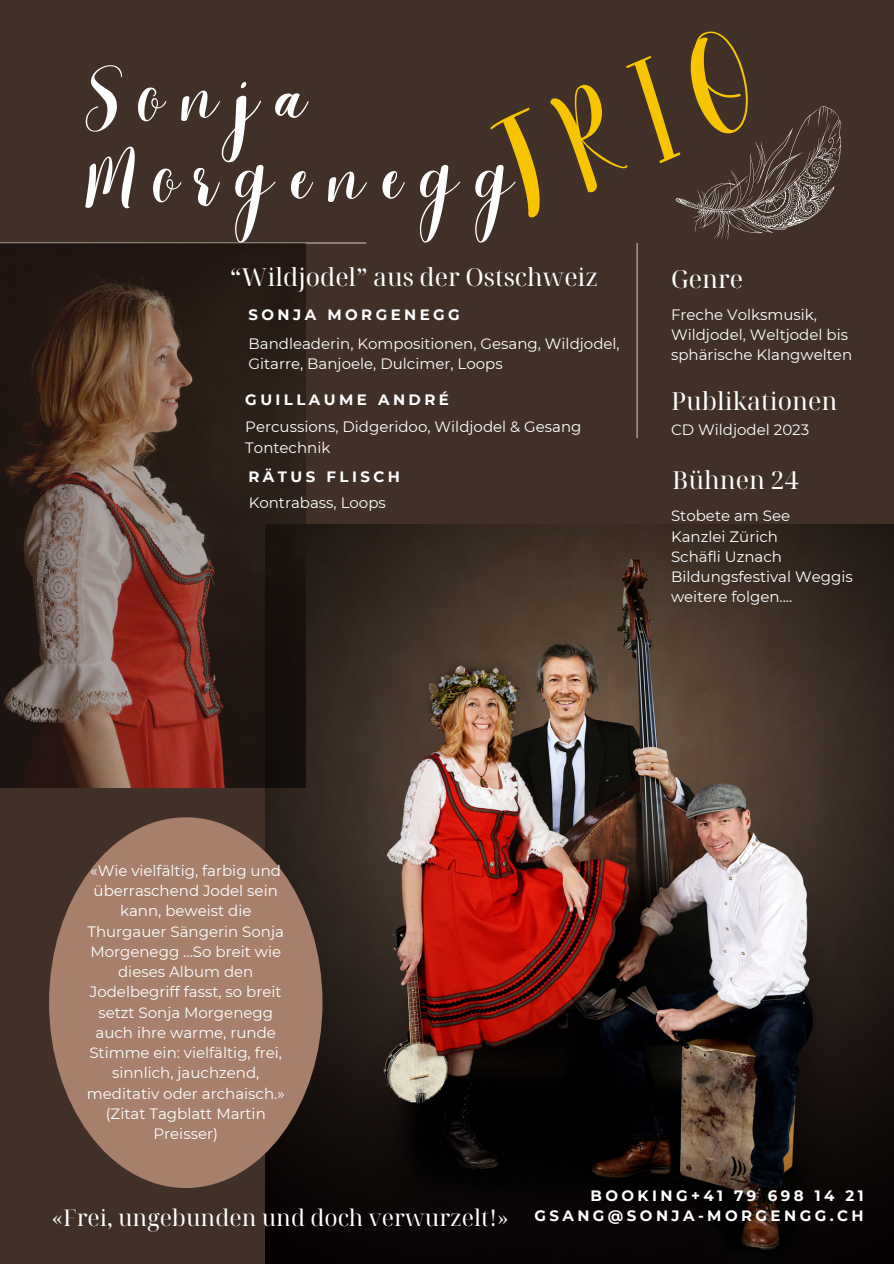
<style>
.page{position:relative;width:894px;height:1264px;background:#fff}
.page>*{position:absolute;margin:0;border:0;box-sizing:border-box;transform-origin:0 0}
.t1{font:300 89.4px "Best";color:#f6c500}
.t2{font:300 58.5px/81px "Best";letter-spacing:.3em;color:#fff}
.t3{font:24.75px "Noto Serif Display";color:#fff}
.t4{font:22.95px "Noto Serif Display";color:#fff}
.t5{font:15px/20.2px "Montserrat";color:#fff;text-align:center}
.t6{font:700 15px/20.2px "Montserrat";letter-spacing:.23em;color:#fff;text-align:right}
</style>
<div class="page">
<div style="left:0;top:0;width:893px;height:1263px;background:#403027"></div>
<hr style="left:0;top:242px;width:366px;height:1px;background:#c6bcaf">
<hr style="left:636px;top:243px;width:1px;height:195px;background:#c6bcaf">
<img style="left:265px;top:525px;width:628px;height:738px">
<svg style="left:675px;top:106px;width:166px;height:134px"></svg>
<div style="left:49px;top:817px;width:273px;height:370px;background:#a6806a;border-radius:50%"></div>
<img style="left:0;top:243px;width:306px;height:544px">
<p class="t1" style="left:488px;top:121px;width:261px;rotate:-23deg">TRIO</p>
<h2 class="t2" style="left:86px;top:57px;width:429px">Sonja<br>Morgenegg</h2>
<h3 class="t3" style="left:230px;top:259px;width:369px">“Wildjodel” aus der Ostschweiz</h3>
<p class="t6" style="left:248px;top:305px;width:213px">SONJA MORGENEGG</p>
<p class="t5" style="left:248px;top:333px;width:373px">Bandleaderin, Kompositionen, Gesang, Wildjodel,</p>
<h3 class="t5" style="left:248px;top:353px;width:256px">Gitarre, Banjoele, Dulcimer, Loops</h3>
<p class="t6" style="left:245px;top:389px;width:205px">GUILLAUME ANDRÉ</p>
<p class="t5" style="left:245px;top:417px;width:337px">Percussions, Didgeridoo, Wildjodel &amp; Gesang</p>
<p class="t5" style="left:245px;top:437px;width:87px">Tontechnik</p>
<h4 class="t6" style="left:248px;top:466px;width:153px">RÄTUS FLISCH</h4>
<p class="t5" style="left:248px;top:492px;width:139px">Kontrabass, Loops</p>
<p class="t3" style="left:671px;top:261px;width:73px">Genre</p>
<h4 class="t5" style="left:671px;top:304px;width:182px;text-align:left">Freche Volksmusik,<br>Wildjodel, Weltjodel bis sphärische Klangwelten</h4>
<p class="t3" style="left:671px;top:383px;width:168px">Publikationen</p>
<h3 class="t5" style="left:671px;top:419px;width:140px">CD Wildjodel 2023</h3>
<p class="t3" style="left:672px;top:463px;width:128px">Bühnen 24</p>
<p class="t5" style="left:671px;top:505px;width:121px">Stobete am See</p>
<h3 class="t5" style="left:671px;top:526px;width:108px">Kanzlei Zürich</h3>
<h4 class="t5" style="left:671px;top:546px;width:112px">Schäfli Uznach</h4>
<p class="t5" style="left:671px;top:566px;width:183px">Bildungsfestival Weggis</p>
<p class="t5" style="left:671px;top:586px;width:123px">weitere folgen....</p>
<p class="t5" style="left:87px;top:860px;width:199px">«Wie vielfältig, farbig und überraschend Jodel sein kann, beweist die<br>Thurgauer Sängerin Sonja<br>Morgenegg …So breit wie dieses Album den<br>Jodelbegriff fasst, so breit setzt Sonja Morgenegg auch ihre warme, runde<br>Stimme ein: vielfältig, frei, sinnlich, jauchzend, meditativ oder archaisch.» (Zitat Tagblatt Martin<br>Preisser)</p>
<p class="t4" style="left:51px;top:1200px;width:459px">«Frei, ungebunden und doch verwurzelt!»</p>
<p class="t6" style="left:534px;top:1185px;width:330px">BOOKING+41 79 698 14 21<br>GSANG@SONJA-MORGENGG.CH</p>
</div>
